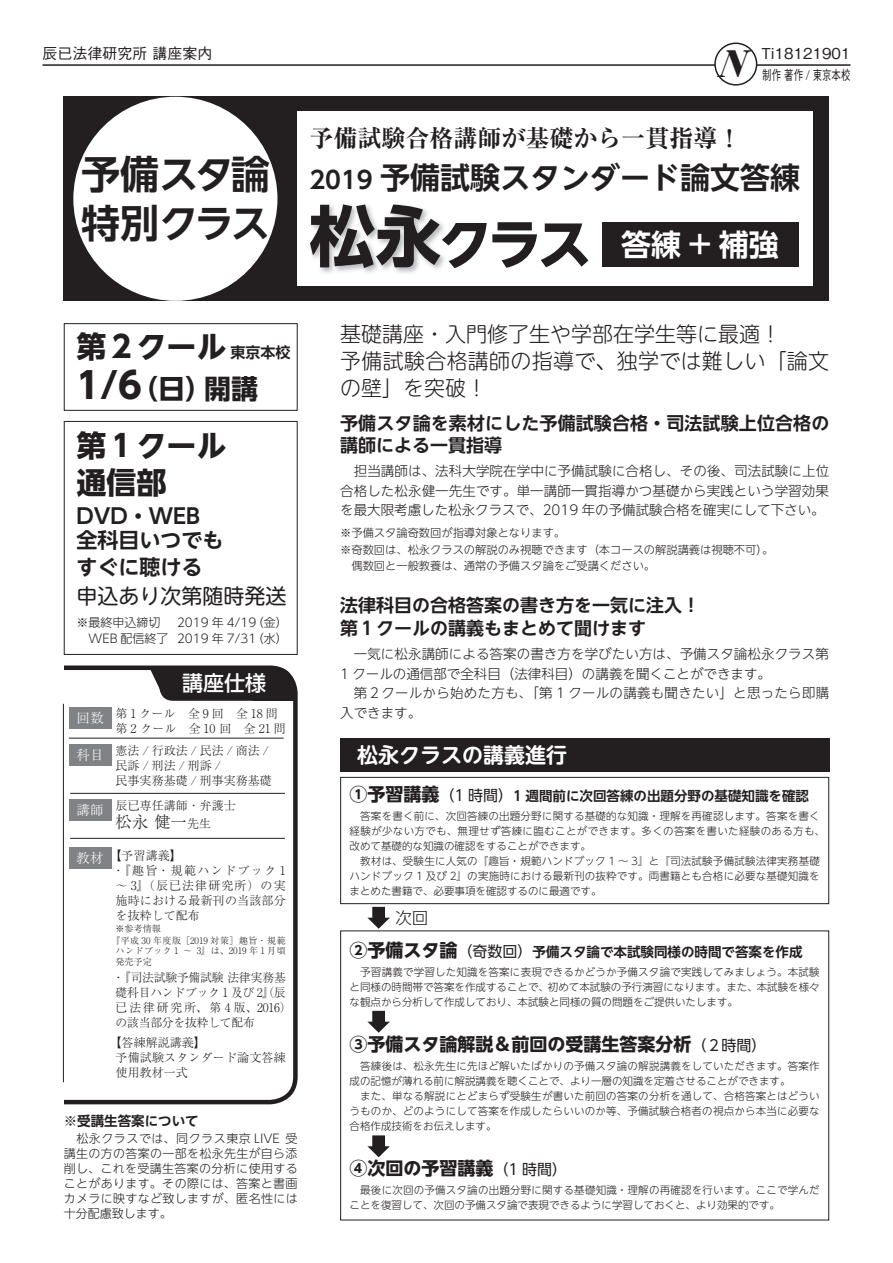
<style>
.page{position:relative;width:893px;height:1263px;background:#fff}
.page>*{position:absolute;margin:0;border:0;box-sizing:border-box;transform-origin:0 0}
.t1{font:700 39px/49.5px "UD Shin Go NT Pro De";letter-spacing:-.04em;color:#231f20}
.t2{font:italic 900 35.25px "Ryumin Pr 6";color:#231f20}
.t3{font:700 30px "UD Shin Go NT Pro De";color:#231f20}
.t4{font:700 30px/36.8px "UD Shin Go NT Pro";color:#231f20}
.t5{font:700 30px "UD Shin Go NT Pro De";color:#fff}
.t6{font:700 27px "UD Shin Go NT Pro";color:#231f20}
.t7{font:700 expanded 24px "Ryumin Pr 6";color:#231f20}
.t8{font:300 21px/27px "UD Shin M Go Pro";color:#231f20}
.t9{font:700 21px/25.5px "UD Shin Go NT Pro De";color:#231f20}
.t10{font:21px "UD Shin M Go Pro";color:#231f20}
.t11{font:700 21px "UD Shin M Go Pro De";color:#fff}
.t12{font:500 21px "UD Shin Go NT Pro";color:#fff}
.t13{font:700 18px/22.5px "UD Shin Go NT Pro De";color:#231f20}
.t14{font:700 18px "UD Shin Go NT Pro";color:#231f20}
.t15{font:300 16.5px "Ryumin Pr 6";color:#231f20}
.t16{font:300 16.5px "UD Shin Go NT Pro";color:#231f20}
.t17{font:500 15px "Gothic BBB Pr 6";color:#231f20}
.t18{font:300 13.5px/19.5px "UD Shin Go NT Pro";letter-spacing:.005em;color:#231f20;text-align:justify}
.t19{font:700 13.5px "UD Shin Go NT Pro De";color:#231f20}
.t20{font:500 13.5px "Gothic BBB Pr 6";color:#231f20;scale:.7 1}
.t21{font:300 12px/15px "Ryumin Pr 6";color:#231f20}
.t22{font:300 12px/15px "UD Shin Go NT Pro";letter-spacing:.03em;color:#231f20;text-align:justify}
.t23{font:300 12px/16.5px "UD Shin Go NT Pro";color:#231f20;text-align:right}
.t24{font:300 11.25px/16.5px "UD Shin Go NT Pro";color:#231f20}
.t25{font:300 10.5px/15px "UD Shin Go NT Pro";letter-spacing:.02em;color:#231f20}
.t26{font:300 9px/12px "Ryumin Pr 6";color:#231f20}
.t27{font:300 9px/10.5px "Ryumin Pr 6";letter-spacing:.025em;color:#231f20}
.s1{font-size:24px}
.s2{font-family:"UD Shin Go NT Pro";font-size:66px;color:#231f20}
.s3{font-family:"UD Shin Go NT Pro";font-size:54px;color:#231f20}
.s4{font-family:"UD Shin Go NT Pro De";font-size:15px}
.s5{font-size:36px}
.s6{font-size:13.5px;color:#fff}
.s7{font-size:12px}
.s8{font-family:"UD Shin Go NT Pro";font-size:18px}
.s9{font-family:"UD Shin Go NT Pro";font-weight:400;font-size:15px}
.s10{font-weight:400;font-size:15px}
</style>
<div class="page">
<svg style="left:64px;top:665px;width:234px;height:439px"></svg>
<div style="left:64px;top:97px;width:765px;height:204px;background:#231f20"></div>
<hr style="left:43px;top:64px;width:807px;height:2px;background:#231f20">
<div style="left:715px;top:43px;width:42px;height:42px;background:#fff;border-radius:50%"></div>
<div style="left:714px;top:43px;width:43px;height:43px;border:2px solid #231f20;border-radius:50%"></div>
<div style="left:73px;top:97px;width:204px;height:204px;background:#fff;border-radius:50%"></div>
<div style="left:298px;top:112px;width:515px;height:174px;background:#fff"></div>
<img style="left:311px;top:205px;width:134px;height:68px">
<div style="left:602px;top:222px;width:196px;height:45px;background:#231f20"></div>
<div style="left:64px;top:323px;width:234px;height:88px;border:1px solid #231f20"></div>
<div style="left:64px;top:421px;width:234px;height:234px;border:1px solid #231f20"></div>
<div style="left:340px;top:739px;width:489px;height:33px;background:#231f20"></div>
<div style="left:340px;top:777px;width:489px;height:127px;border:1px solid #231f20"></div>
<div style="left:340px;top:930px;width:489px;height:290px;border:1px solid #231f20"></div>
<svg style="left:367px;top:907px;width:23px;height:22px"></svg>
<svg style="left:367px;top:1011px;width:23px;height:22px"></svg>
<svg style="left:367px;top:1135px;width:23px;height:22px"></svg>
<div style="left:159px;top:668px;width:133px;height:33px;background:#231f20;border-radius:14px"></div>
<div style="left:254px;top:687px;width:41px;height:14px;background:#231f20"></div>
<svg style="left:149px;top:668px;width:20px;height:25px"></svg>
<hr style="left:63px;top:704px;width:1px;height:378px;background:#231f20">
<div style="left:69px;top:744px;width:42px;height:22px;background:#808285"></div>
<div style="left:69px;top:707px;width:42px;height:22px;background:#808285"></div>
<div style="left:69px;top:847px;width:42px;height:22px;background:#808285"></div>
<hr style="left:69px;top:738px;width:215px;height:1px;background:#231f20">
<div style="left:69px;top:799px;width:42px;height:21px;background:#808285"></div>
<hr style="left:70px;top:838px;width:215px;height:1px;background:#231f20">
<hr style="left:70px;top:793px;width:215px;height:1px;background:#231f20">
<h3 class="t17" style="left:43px;top:41px;width:171px">辰已法律研究所 講座案内</h3>
<h2 class="t2" style="left:716px;top:35px;width:48px">N</h2>
<h3 class="t17" style="left:761px;top:41px;width:90px">Ti18121901</h3>
<p class="t20" style="left:762px;top:64px;width:127px">制作 著作 / 東京本校</p>
<h1 class="t1" style="left:81px;top:148px;width:190px">予備スタ論特別クラス</h1>
<h3 class="t7" style="left:309px;top:119px;width:434px">予備試験合格講師が基礎から一貫指導！</h3>
<h3 class="t3" style="left:309px;top:153px;width:492px"><span class="s1">2019</span> 予備試験スタンダード論文答練</h3>
<h3 class="t5" style="left:309px;top:220px;width:471px"><span class="s2">松永</span><span class="s3">クラス</span> 答練 + 補強</h3>
<h3 class="t4" style="left:77px;top:328px;width:215px">第２クール <span class="s4">東京本校</span></h3>
<h3 class="t6" style="left:77px;top:366px;width:183px"><span class="s5">1/6</span>（日）開講</h3>
<h3 class="t4" style="left:77px;top:427px;width:152px">第１クール通信部</h3>
<h3 class="t9" style="left:77px;top:502px;width:149px">DVD・WEB全科目いつでもすぐに聴ける</h3>
<h3 class="t10" style="left:77px;top:579px;width:212px">申込あり次第随時発送</h3>
<p class="t22" style="left:77px;top:614px;width:86px">※最終申込締切</p>
<p class="t23" style="left:77px;top:613px;width:213px">2019 年 4/19（金）<br>　WEB 配信終了 2019 年 7/31（水）</p>
<h3 class="t12" style="left:182px;top:666px;width:85px">講座仕様</h3>
<p class="t21" style="left:116px;top:705px;width:171px;text-indent:-39px"><span class="s6">回数</span> 第 1 クール　全 9 回　全 18 問第 2 クール　全 10 回　全 21 問</p>
<p class="t21" style="left:116px;top:742px;width:157px;text-indent:-39px"><span class="s6">科目</span> 憲法/行政法/民法/商法/民訴/刑法/刑訴/<br>民事実務基礎 / 刑事実務基礎</p>
<p class="t21" style="left:77px;top:797px;width:161px"><span class="s6">講師</span> 辰已専任講師・弁護士</p>
<h3 class="t15" style="left:116px;top:809px;width:97px">松永 健一<span class="s7">先生</span></h3>
<p class="t21" style="left:113px;top:847px;width:175px;text-indent:-36px"><span class="s6">教材</span>【予習講義】<br>・『趣旨・規範ハンドブック 1～ 3』（辰已法律研究所）の実施時における最新刊の当該部分を抜粋して配布</p>
<p class="t26" style="left:111px;top:922px;width:176px;text-indent:4px">※参考情報<br>『平成 30 年度版［2019 対策］趣旨・規範</p>
<p class="t27" style="left:116px;top:945px;width:172px">ハンドブック 1 ～ 3』は、2019 年 1 月頃発売予定</p>
<p class="t21" style="left:113px;top:970px;width:180px">・『司法試験予備試験 法律実務基礎科目ハンドブック 1 及び 2』（辰已法律研究所、第 4 版、2016）の該当部分を抜粋して配布</p>
<p class="t21" style="left:116px;top:1034px;width:172px;text-indent:-6px">【答練解説講義】<br>予備試験スタンダード論文答練使用教材一式</p>
<p class="t19" style="left:64px;top:1110px;width:136px">※受講生答案について</p>
<p class="t22" style="left:64px;top:1131px;width:235px">　松永クラスでは、同クラス東京 LIVE 受講生の方の答案の一部を松永先生が自ら添削し、これを受講生答案の分析に使用することがあります。その際には、答案と書画カメラに映すなど致しますが、匿名性には十分配慮致します。</p>
<h3 class="t8" style="left:340px;top:319px;width:490px">基礎講座・入門修了生や学部在学生等に最適！<br>予備試験合格講師の指導で、独学では難しい「論文の壁」を突破！</h3>
<h3 class="t13" style="left:340px;top:411px;width:491px">予備スタ論を素材にした予備試験合格・司法試験上位合格の講師による一貫指導</h3>
<p class="t18" style="left:340px;top:461px;width:491px">　担当講師は、法科大学院在学中に予備試験に合格し、その後、司法試験に上位合格した松永健一先生です。単一講師一貫指導かつ基礎から実践という学習効果を最大限考慮した松永クラスで、2019 年の予備試験合格を確実にして下さい。</p>
<p class="t24" style="left:340px;top:524px;width:435px">※予備スタ論奇数回が指導対象となります。<br>※奇数回は、松永クラスの解説のみ視聴できます（本コースの解説講義は視聴不可）。　偶数回と一般教養は、通常の予備スタ論をご受講ください。</p>
<h3 class="t13" style="left:340px;top:594px;width:361px">法律科目の合格答案の書き方を一気に注入！第１クールの講義もまとめて聞けます</h3>
<p class="t18" style="left:340px;top:644px;width:491px;text-align:left">　一気に松永講師による答案の書き方を学びたい方は、予備スタ論松永クラス第<br>1 クールの通信部で全科目（法律科目）の講義を聞くことができます。<br>　第２クールから始めた方も、「第 1 クールの講義も聞きたい」と思ったら即購入できます。</p>
<h3 class="t11" style="left:357px;top:738px;width:211px">松永クラスの講義進行</h3>
<p class="t19" style="left:350px;top:785px;width:461px"><span class="s8">①予習講義</span><span class="s9">（1 時間）</span>1 週間前に次回答練の出題分野の基礎知識を確認</p>
<p class="t25" style="left:350px;top:808px;width:477px">　答案を書く前に、次回答練の出題分野に関する基礎的な知識・理解を再確認します。答案を書く経験が少ない方でも、無理せず答練に臨むことができます。多くの答案を書いた経験のある方も、改めて基礎的な知識の確認をすることができます。<br>　教材は、受験生に人気の『趣旨・規範ハンドブック 1 ～ 3』と『司法試験予備試験法律実務基礎ハンドブック 1 及び 2』の実施時における最新刊の抜粋です。両書籍とも合格に必要な基礎知識をまとめた書籍で、必要事項を確認するのに最適です。</p>
<h3 class="t16" style="left:395px;top:904px;width:34px">次回</h3>
<p class="t19" style="left:350px;top:941px;width:455px"><span class="s8">②予備スタ論</span><span class="s9">（奇数回）</span>予備スタ論で本試験同様の時間で答案を作成</p>
<p class="t25" style="left:350px;top:964px;width:472px;text-align:justify">　予習講義で学習した知識を答案に表現できるかどうか予備スタ論で実践してみましょう。本試験と同様の時間帯で答案を作成することで、初めて本試験の予行演習になります。また、本試験を様々な観点から分析して作成しており、本試験と同様の質の問題をご提供いたします。</p>
<h3 class="t14" style="left:350px;top:1029px;width:418px">③予備スタ論解説＆前回の受講生答案分析<span class="s10">（２時間）</span></h3>
<p class="t25" style="left:350px;top:1058px;width:472px">　答練後は、松永先生に先ほど解いたばかりの予備スタ論の解説講義をしていただきます。答案作成の記憶が薄れる前に解説講義を聴くことで、より一層の知識を定着させることができます。<br>　また、単なる解説にとどまらず受験生が書いた前回の答案の分析を通して、合格答案とはどういうものか、どのようにして答案を作成したらいいのか等、予備試験合格者の視点から本当に必要な合格作成技術をお伝えします。</p>
<h3 class="t14" style="left:350px;top:1153px;width:219px">④次回の予習講義<span class="s10">（1 時間）</span></h3>
<p class="t25" style="left:350px;top:1182px;width:472px">　最後に次回の予備スタ論の出題分野に関する基礎知識・理解の再確認を行います。ここで学んだことを復習して、次回の予備スタ論で表現できるように学習しておくと、より効果的です。</p>
</div>
